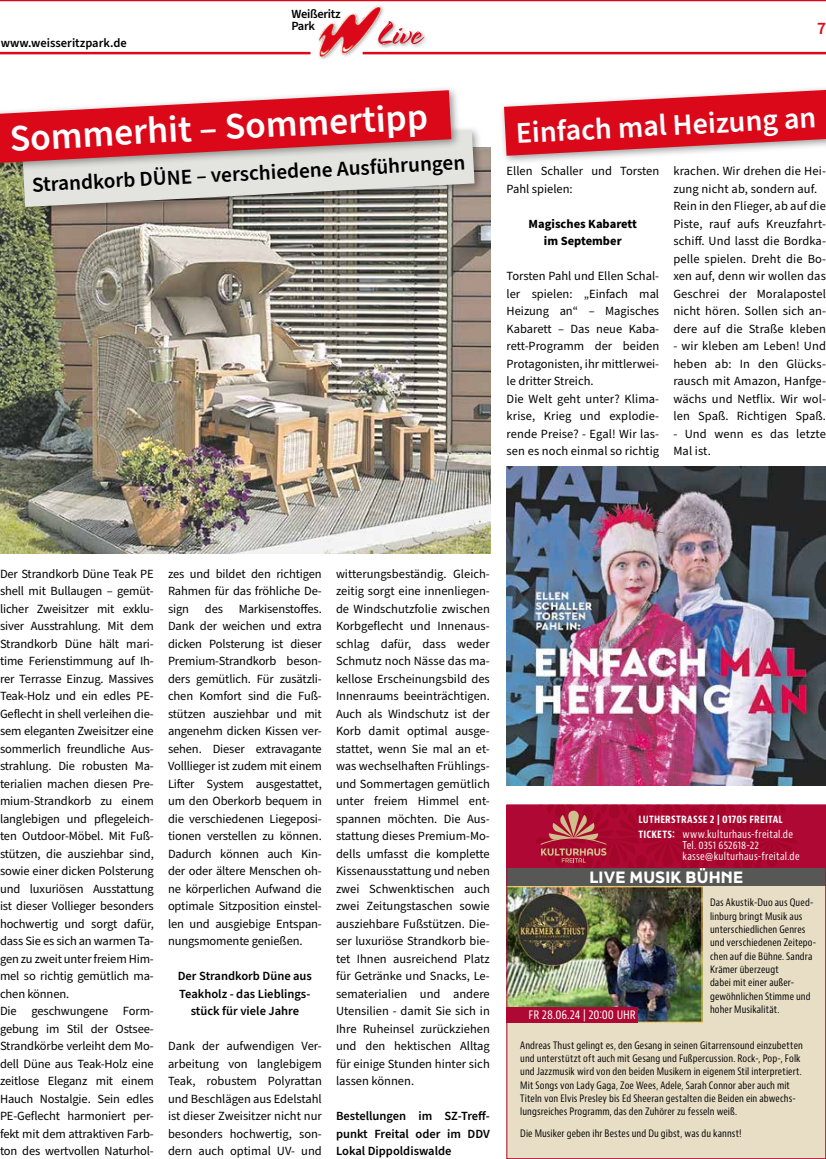
<style>
.page{position:relative;width:826px;height:1159px;background:#fff}
.page>*{position:absolute;margin:0;border:0;box-sizing:border-box;transform-origin:0 0}
.t1{font:600 37.5px "Source Sans Pro";color:#fff}
.t2{font:600 30px "Source Sans Pro";color:#fff}
.t3{font:600 21.25px "Source Sans Pro";color:#000}
.t4{font:600 17.5px "Source Sans Pro";color:#db081a}
.t5{font:900 15.5px "Final Six";letter-spacing:.015em;color:#fff}
.t6{font:12.5px/17.5px "Source Sans Pro";letter-spacing:-.01em;color:#000;text-align:justify}
.t7{font:12.5px/17.5px "Source Sans Pro";letter-spacing:.01em;color:#000}
.t8{font:600 12.5px/17.5px "Source Sans Pro";color:#000;text-align:center}
.t9{font:700 12.5px/17.5px "Source Sans Pro";color:#000;text-align:center}
.t10{font:600 12.5px/12.5px "Source Sans Pro";letter-spacing:-.025em;color:#000}
.t11{font:condensed 12.38px "Bernino Sans";letter-spacing:-.005em;color:#fff}
.t12{font:700 condensed 10.62px/14.8px "Bernino Sans";letter-spacing:.02em;color:#fff}
.t13{font:condensed 10.62px/11.2px "Bernino Sans";letter-spacing:.02em;color:#fff}
.t14{font:condensed 10px/13.4px "Bernino Sans";letter-spacing:.01em;color:#000}
.s1{font-weight:400}
</style>
<div class="page">
<div style="left:317px;top:4px;width:69px;height:57px;background:#000;opacity:.3"></div>
<img style="left:318px;top:7px;width:64px;height:52px">
<hr style="left:0;top:52px;width:310px;height:2px;background:#db081a">
<div style="left:375px;top:19px;width:54px;height:30px;background:#000;opacity:.4"></div>
<svg style="left:378px;top:21px;width:46px;height:23px"></svg>
<hr style="left:362px;top:52px;width:464px;height:2px;background:#db081a">
<hr style="left:0;top:0;width:826px;height:1px;background:#db081a">
<img style="left:0;top:147px;width:490px;height:406px">
<div style="left:17px;top:125px;width:467px;height:92px;background:#000;opacity:.4"></div>
<div style="left:499px;top:85px;width:327px;height:81px;background:#000;opacity:.4"></div>
<svg style="left:504px;top:90px;width:322px;height:66px"></svg>
<svg style="left:0;top:90px;width:474px;height:117px;background:#d48084"></svg>
<div style="left:506px;top:884px;width:320px;height:275px;background:#e7dec5"></div>
<div style="left:506px;top:805px;width:320px;height:63px;background:#b00835"></div>
<img style="left:508px;top:886px;width:194px;height:136px">
<svg style="left:536px;top:806px;width:261px;height:62px"></svg>
<div style="left:506px;top:1007px;width:132px;height:15px;background:#b00835"></div>
<div style="left:506px;top:868px;width:320px;height:18px;background:#575756"></div>
<div style="left:506px;top:804px;width:320px;height:355px;border:1px solid #b00835"></div>
<img style="left:506px;top:467px;width:320px;height:318px">
<p class="t8" style="left:1px;top:34px;width:127px">www.weisseritzpark.de</p>
<p class="t10" style="left:291px;top:8px;width:51px">Weißeritz<br>Park</p>
<h3 class="t4" style="left:817px;top:16px;width:10px">7</h3>
<h1 class="t1" style="left:9px;top:113px;width:420px;rotate:-3deg">Sommerhit – Sommertipp</h1>
<h2 class="t2" style="left:515px;top:113px;width:302px;rotate:-3deg">Einfach mal Heizung an</h2>
<h3 class="t3" style="left:31px;top:170px;width:435px;rotate:-3deg">Strandkorb DÜNE – verschiedene Ausführungen</h3>
<p class="t6" style="left:506px;top:163px;width:154px">Ellen Schaller und Torsten<br>Pahl spielen:</p>
<p class="t9" style="left:528px;top:215px;width:110px">Magisches Kabarett im September</p>
<p class="t6" style="left:506px;top:268px;width:154px;text-align:left">Torsten Pahl und Ellen Schal&shy;ler spielen: „Einfach mal<br>Heizung an“ – Magisches<br>Kabarett – Das neue Kaba&shy;rett-Programm der beiden<br>Protagonisten, ihr mittlerwei&shy;le dritter Streich.<br>Die Welt geht unter? Klima&shy;krise, Krieg und explodie&shy;rende Preise? - Egal! Wir las&shy;sen es noch einmal so richtig</p>
<p class="t7" style="left:673px;top:163px;width:154px">krachen. Wir drehen die Hei&shy;zung nicht ab, sondern auf.<br>Rein in den Flieger, ab auf die<br>Piste, rauf aufs Kreuzfahrt&shy;schiff. Und lasst die Bordka&shy;pelle spielen. Dreht die Bo&shy;xen auf, denn wir wollen das<br>Geschrei der Moralapostel nicht hören. Sollen sich an&shy;dere auf die Straße kleben</p>
<p class="t6" style="left:673px;top:338px;width:154px">- wir kleben am Leben! Und heben ab: In den Glücks&shy;rausch mit Amazon, Hanfge&shy;wächs und Netflix. Wir wol&shy;len Spaß. Richtigen Spaß.</p>
<p class="t7" style="left:673px;top:425px;width:154px">- Und wenn es das letzte<br>Mal ist.</p>
<p class="t6" style="left:0;top:565px;width:155px;text-align:left">Der Strandkorb Düne Teak PE shell mit Bullaugen – gemüt&shy;licher Zweisitzer mit exklu&shy;siver Ausstrahlung. Mit dem<br>Strandkorb Düne hält mari&shy;time Ferienstimmung auf Ih&shy;rer Terrasse Einzug. Massives<br>Teak-Holz und ein edles PE-<br>Geflecht in shell verleihen die&shy;sem eleganten Zweisitzer eine sommerlich freundliche Aus&shy;strahlung. Die robusten Ma&shy;terialien machen diesen Pre&shy;mium-Strandkorb zu einem langlebigen und pflegeleich&shy;ten Outdoor-Möbel. Mit Fuß&shy;stützen, die ausziehbar sind, sowie einer dicken Polsterung und luxuriösen Ausstattung ist dieser Vollieger besonders hochwertig und sorgt dafür, dass Sie es sich an warmen Ta&shy;gen zu zweit unter freiem Him&shy;mel so richtig gemütlich ma&shy;chen können.<br>Die geschwungene Form&shy;gebung im Stil der Ostsee-<br>Strandkörbe verleiht dem Mo&shy;dell Düne aus Teak-Holz eine zeitlose Eleganz mit einem<br>Hauch Nostalgie. Sein edles<br>PE-Geflecht harmoniert per&shy;fekt mit dem attraktiven Farb&shy;ton des wertvollen Naturhol-</p>
<p class="t6" style="left:168px;top:565px;width:155px">zes und bildet den richtigen Rahmen für das fröhliche De&shy;sign</p>
<p class="t6" style="left:168px;top:600px;width:155px;text-indent:71px">Markisenstoffes.<br>Dank der weichen und extra dicken Polsterung ist dieser Premium-Strandkorb beson&shy;ders gemütlich. Für zusätzli&shy;chen Komfort sind die Fuß&shy;stützen ausziehbar und mit angenehm dicken Kissen ver&shy;sehen. Dieser extravagante Volllieger ist zudem mit einem Lifter System ausgestattet, um den Oberkorb bequem in die verschiedenen Liegeposi&shy;tionen verstellen zu können.<br>Dadurch können auch Kin&shy;der oder ältere Menschen oh&shy;ne körperlichen Aufwand die optimale Sitzposition einstel&shy;len und ausgiebige Entspan&shy;nungsmomente genießen.</p>
<p class="t8" style="left:178px;top:968px;width:136px">Der Strandkorb Düne aus<br>Teakholz - das Lieblings&shy;stück für viele Jahre</p>
<p class="t6" style="left:168px;top:1038px;width:155px">Dank der aufwendigen Ver&shy;arbeitung von langlebigem Teak, robustem Polyrattan und Beschlägen aus Edelstahl ist dieser Zweisitzer nicht nur besonders hochwertig, son&shy;dern auch optimal UV- und</p>
<p class="t6" style="left:205px;top:600px;width:20px">des</p>
<p class="t6" style="left:336px;top:565px;width:155px">witterungsbeständig. Gleich&shy;zeitig sorgt eine innenliegen&shy;de Windschutzfolie zwischen Korbgeflecht und Innenaus&shy;schlag dafür, dass weder Schmutz noch Nässe das ma&shy;kellose Erscheinungsbild des Innenraums beeinträchtigen.<br>Auch als Windschutz ist der Korb damit optimal ausge&shy;stattet, wenn Sie mal an et&shy;was wechselhaften Frühlings&shy;und Sommertagen gemütlich unter freiem Himmel ent&shy;spannen möchten. Die Aus&shy;stattung dieses Premium-Mo&shy;dells umfasst die komplette Kissenausstattung und neben zwei Schwenktischen auch zwei Zeitungstaschen sowie ausziehbare Fußstützen. Die&shy;ser luxuriöse Strandkorb bie&shy;tet Ihnen ausreichend Platz für Getränke und Snacks, Le&shy;sematerialien und andere Utensilien - damit Sie sich in Ihre Ruheinsel zurückziehen und den hektischen Alltag für einige Stunden hinter sich lassen können.</p>
<p class="t8" style="left:336px;top:1108px;width:155px;text-align:justify">Bestellungen im SZ-Treff&shy;punkt Freital oder im DDV Lokal Dippoldiswalde</p>
<p class="t12" style="left:638px;top:812px;width:156px">LUTHERSTRASSE 2 | 01705 FREITAL<br>TICKETS: <span class="s1">www.kulturhaus-freital.de</span></p>
<p class="t13" style="left:682px;top:840px;width:119px">Tel. 0351 652618-22 kasse@kulturhaus-freital.de</p>
<p class="t5" style="left:589px;top:866px;width:155px">LIVE MUSIK BÜHNE</p>
<p class="t14" style="left:710px;top:896px;width:108px">Das Akustik-Duo aus Qued&shy;linburg bringt Musik aus unterschiedlichen Genres und verschiedenen Zeitepo&shy;chen auf die Bühne. Sandra<br>Krämer überzeugt<br>dabei mit einer außer&shy;gewöhnlichen Stimme und hoher Musikalität.</p>
<p class="t11" style="left:528px;top:1007px;width:109px">FR 28.06.24 | 20:00 UHR</p>
<p class="t14" style="left:520px;top:1039px;width:284px">Andreas Thust gelingt es, den Gesang in seinen Gitarrensound einzubetten und unterstützt oft auch mit Gesang und Fußpercussion. Rock-, Pop-, Folk und Jazzmusik wird von den beiden Musikern in eigenem Stil interpretiert.<br>Mit Songs von Lady Gaga, Zoe Wees, Adele, Sarah Connor aber auch mit Titeln von Elvis Presley bis Ed Sheeran gestalten die Beiden ein abwechs&shy;lungsreiches Programm, das den Zuhörer zu fesseln weiß.</p>
<p class="t14" style="left:520px;top:1126px;width:223px">Die Musiker geben ihr Bestes und Du gibst, was du kannst!</p>
</div>
